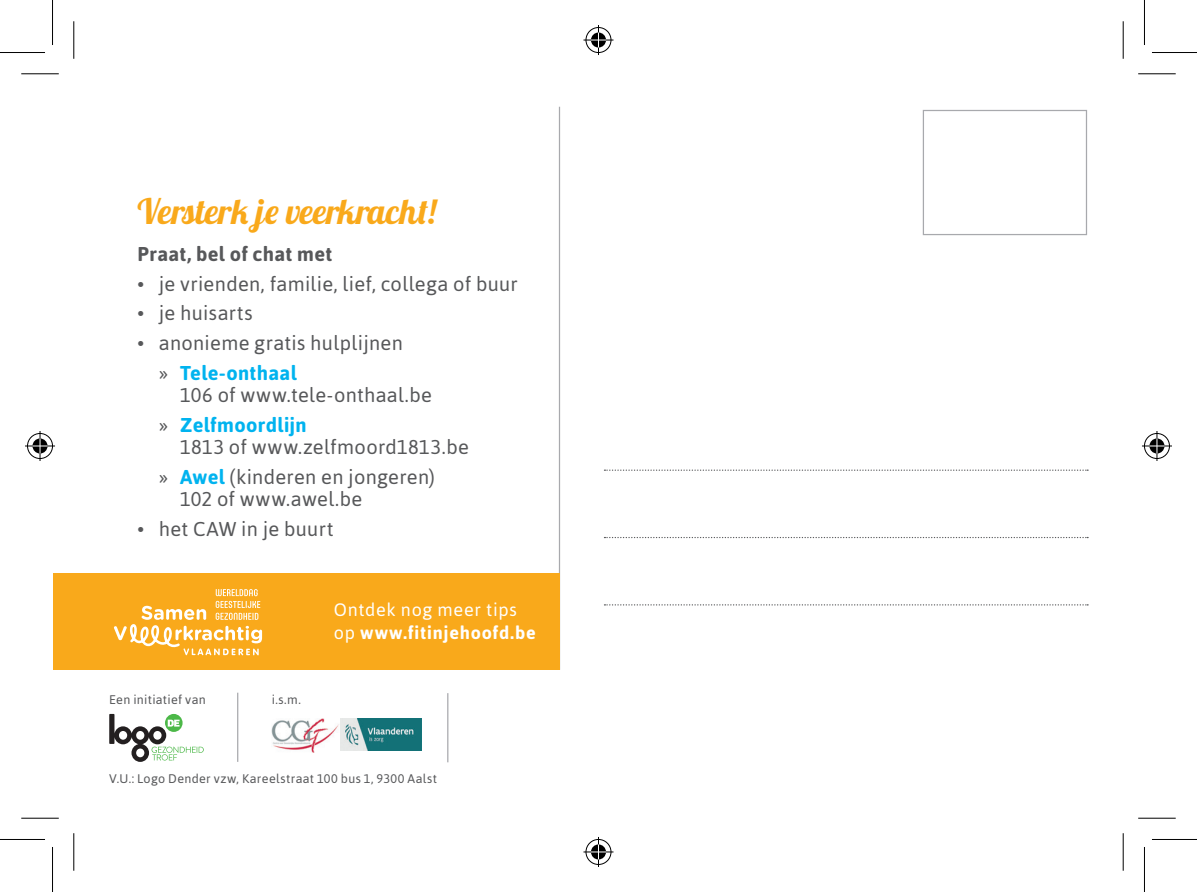
<style>
.page{position:relative;width:1197px;height:892px;background:#fff}
.page>*{position:absolute;margin:0;border:0;box-sizing:border-box;transform-origin:0 0}
.t1{font:35px "Lobster 1.4";color:#f9a91b}
.t2{font:20px/29.5px "Asap";letter-spacing:.015em;color:#57585a}
.t3{font:700 20px "Asap";letter-spacing:.015em;color:#57585a}
.t4{font:18px/22.5px "Asap";letter-spacing:.04em;color:#fff}
.t5{font:12.5px "Asap";letter-spacing:.025em;color:#57585a}
.s1{font-weight:700;color:#00b3ef}
.s2{font-weight:700}
</style>
<div class="page">
<div style="left:922px;top:110px;width:165px;height:125px;border:1px solid #a8a9ad"></div>
<svg style="left:604px;top:469px;width:484px;height:2px"></svg>
<svg style="left:604px;top:537px;width:484px;height:1px"></svg>
<svg style="left:604px;top:604px;width:484px;height:1px"></svg>
<hr style="left:559px;top:107px;width:1px;height:563px;background:#a8a9ad">
<svg style="left:109px;top:714px;width:95px;height:48px"></svg>
<img style="left:272px;top:718px;width:150px;height:34px">
<hr style="left:237px;top:692px;width:1px;height:70px;background:#a8a9ad">
<hr style="left:447px;top:693px;width:1px;height:69px;background:#a8a9ad">
<div style="left:52px;top:573px;width:507px;height:97px;background:#f9a91b"></div>
<svg style="left:114px;top:589px;width:148px;height:66px"></svg>
<hr style="left:21px;top:73px;width:38px;height:1px;background:#000">
<hr style="left:1138px;top:73px;width:37px;height:1px;background:#000">
<hr style="left:21px;top:817px;width:38px;height:1px;background:#000">
<hr style="left:1138px;top:817px;width:37px;height:1px;background:#000">
<hr style="left:73px;top:21px;width:1px;height:38px;background:#000">
<hr style="left:73px;top:833px;width:1px;height:37px;background:#000">
<hr style="left:1122px;top:21px;width:1px;height:38px;background:#000">
<hr style="left:1122px;top:833px;width:1px;height:37px;background:#000">
<hr style="left:0;top:52px;width:45px;height:1px;background:#000">
<hr style="left:1151px;top:52px;width:45px;height:1px;background:#000">
<hr style="left:0;top:839px;width:45px;height:1px;background:#000">
<hr style="left:1151px;top:839px;width:45px;height:1px;background:#000">
<hr style="left:52px;top:0;width:1px;height:45px;background:#000">
<hr style="left:52px;top:847px;width:1px;height:45px;background:#000">
<hr style="left:1143px;top:0;width:1px;height:45px;background:#000">
<hr style="left:1143px;top:847px;width:1px;height:45px;background:#000">
<div style="left:584px;top:26px;width:28px;height:28px;border:3px solid #fff;border-radius:50%"></div>
<svg style="left:583px;top:38px;width:30px;height:4px"></svg>
<hr style="left:597px;top:25px;width:3px;height:30px;background:#fff">
<div style="left:589px;top:31px;width:18px;height:18px;border:3px solid #fff;border-radius:50%"></div>
<div style="left:585px;top:27px;width:26px;height:26px;border:1px solid #000;border-radius:50%"></div>
<hr style="left:583px;top:40px;width:30px;height:1px;background:#000">
<hr style="left:598px;top:25px;width:1px;height:30px;background:#000">
<svg style="left:591px;top:33px;width:15px;height:15px"></svg>
<div style="left:584px;top:838px;width:28px;height:28px;border:3px solid #fff;border-radius:50%"></div>
<hr style="left:583px;top:850px;width:30px;height:3px;background:#fff">
<hr style="left:597px;top:837px;width:3px;height:30px;background:#fff">
<div style="left:589px;top:843px;width:18px;height:18px;border:3px solid #fff;border-radius:50%"></div>
<div style="left:585px;top:839px;width:26px;height:25px;border:1px solid #000;border-radius:50%"></div>
<hr style="left:583px;top:851px;width:30px;height:1px;background:#000">
<hr style="left:598px;top:837px;width:1px;height:30px;background:#000">
<svg style="left:591px;top:844px;width:15px;height:15px"></svg>
<div style="left:26px;top:432px;width:28px;height:28px;border:3px solid #fff;border-radius:50%"></div>
<hr style="left:25px;top:444px;width:30px;height:3px;background:#fff">
<svg style="left:38px;top:431px;width:4px;height:30px"></svg>
<div style="left:31px;top:437px;width:18px;height:18px;border:3px solid #fff;border-radius:50%"></div>
<div style="left:27px;top:433px;width:26px;height:26px;border:1px solid #000;border-radius:50%"></div>
<hr style="left:25px;top:445px;width:30px;height:1px;background:#000">
<hr style="left:40px;top:431px;width:1px;height:30px;background:#000">
<svg style="left:33px;top:438px;width:15px;height:15px"></svg>
<div style="left:1142px;top:432px;width:28px;height:28px;border:3px solid #fff;border-radius:50%"></div>
<hr style="left:1141px;top:444px;width:30px;height:3px;background:#fff">
<hr style="left:1155px;top:431px;width:3px;height:30px;background:#fff">
<div style="left:1147px;top:437px;width:18px;height:18px;border:3px solid #fff;border-radius:50%"></div>
<div style="left:1144px;top:433px;width:25px;height:26px;border:1px solid #000;border-radius:50%"></div>
<hr style="left:1141px;top:445px;width:30px;height:1px;background:#000">
<hr style="left:1156px;top:431px;width:1px;height:30px;background:#000">
<svg style="left:1149px;top:438px;width:15px;height:15px"></svg>
<h1 class="t1" style="left:138px;top:189px;width:300px">Versterk je veerkracht!</h1>
<p class="t3" style="left:138px;top:242px;width:196px">Praat, bel of chat met</p>
<p class="t2" style="left:138px;top:269px;width:382px">• je vrienden, familie, lief, collega of buur</p>
<p class="t2" style="left:138px;top:298px;width:117px">• je huisarts</p>
<p class="t2" style="left:159px;top:328px;width:245px;text-indent:-21px">• anonieme gratis hulplijnen » <span class="s1">Tele-onthaal</span></p>
<p class="t2" style="left:159px;top:380px;width:274px;text-indent:21px">106 of www.tele-onthaal.be » <span class="s1">Zelfmoordlijn</span></p>
<p class="t2" style="left:159px;top:432px;width:311px;text-indent:21px">1813 of www.zelfmoord1813.be » <span class="s1">Awel</span> (kinderen en jongeren)</p>
<p class="t2" style="left:180px;top:484px;width:184px">102 of www.awel.be</p>
<p class="t2" style="left:138px;top:514px;width:197px">• het CAW in je buurt</p>
<p class="t5" style="left:109px;top:692px;width:98px">Een initiatief van</p>
<p class="t5" style="left:272px;top:692px;width:31px">i.s.m.</p>
<p class="t4" style="left:334px;top:598px;width:203px">Ontdek nog meer tips op <span class="s2">www.fitinjehoofd.be</span></p>
<p class="t5" style="left:109px;top:771px;width:329px">V.U.: Logo Dender vzw, Kareelstraat 100 bus 1, 9300 Aalst</p>
</div>
